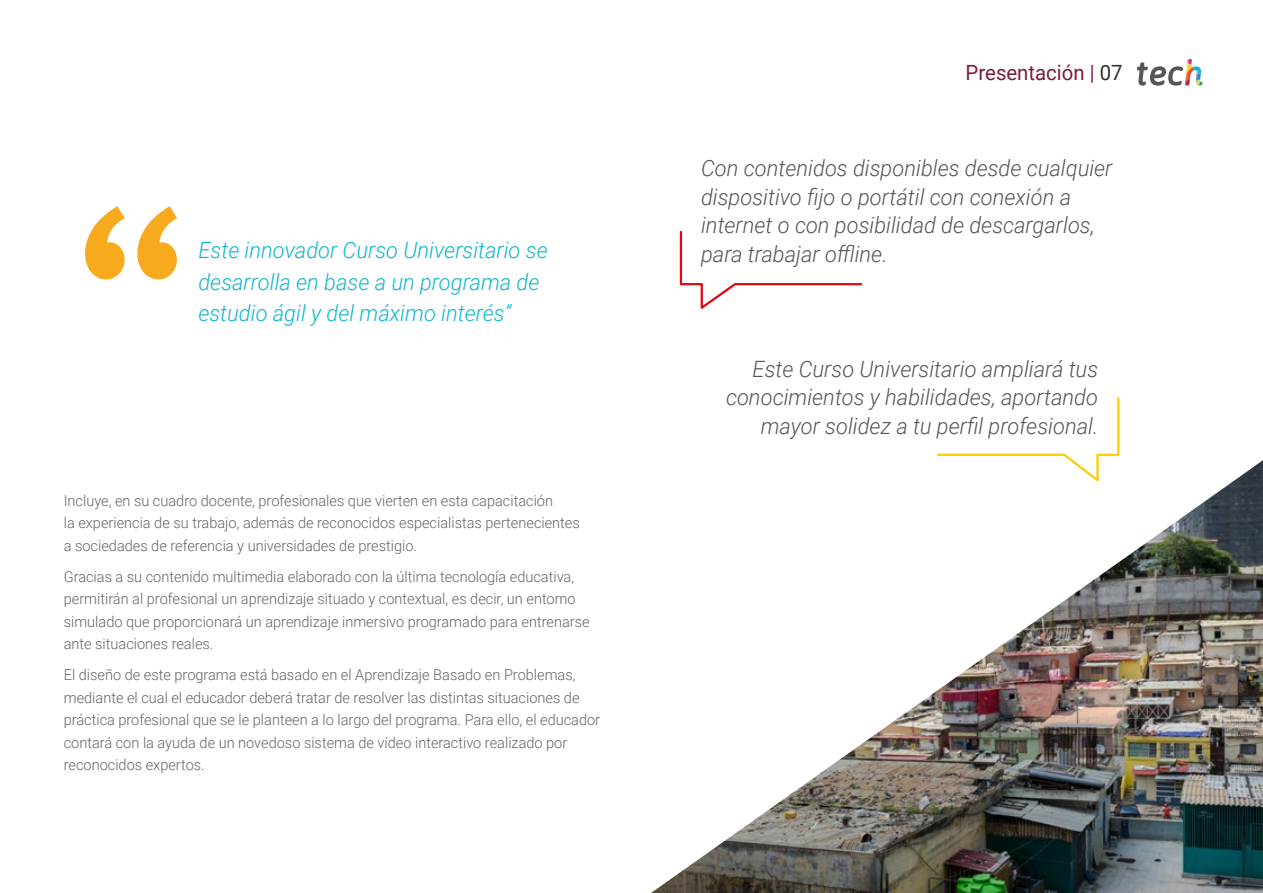
<style>
.page{position:relative;width:1263px;height:893px;background:#fff}
.page>*{position:absolute;margin:0;border:0;box-sizing:border-box;transform-origin:0 0}
.t1{font:italic 300 22.5px/28.5px "Roboto";color:#52555b;text-align:right}
.t2{font:italic 300 22.5px/31.5px "Roboto";color:#0fb6cf}
.t3{font:21px "Roboto";color:#791e3c}
.t4{font:300 15px/22.5px "Roboto";color:#61646a}
.s1{color:#312e20}
</style>
<div class="page">
<svg style="left:85px;top:206px;width:92px;height:73px"></svg>
<img style="left:651px;top:460px;width:612px;height:433px">
<svg style="left:935px;top:397px;width:185px;height:88px"></svg>
<svg style="left:679px;top:231px;width:183px;height:78px"></svg>
<svg style="left:1137px;top:59px;width:65px;height:27px"></svg>
<h1 class="t2" style="left:198px;top:234px;width:351px">Este innovador Curso Universitario se desarrolla en base a un programa de estudio ágil y del máximo interés”</h1>
<p class="t4" style="left:64px;top:489px;width:517px">Incluye, en su cuadro docente, profesionales que vierten en esta capacitación<br>la experiencia de su trabajo, además de reconocidos especialistas pertenecientes a sociedades de referencia y universidades de prestigio.</p>
<p class="t4" style="left:64px;top:565px;width:527px">Gracias a su contenido multimedia elaborado con la última tecnología educativa, permitirán al profesional un aprendizaje situado y contextual, es decir, un entorno simulado que proporcionará un aprendizaje inmersivo programado para entrenarse ante situaciones reales.</p>
<p class="t4" style="left:64px;top:663px;width:538px">El diseño de este programa está basado en el Aprendizaje Basado en Problemas, mediante el cual el educador deberá tratar de resolver las distintas situaciones de práctica profesional que se le planteen a lo largo del programa. Para ello, el educador contará con la ayuda de un novedoso sistema de vídeo interactivo realizado por reconocidos expertos.</p>
<h2 class="t3" style="left:966px;top:57px;width:159px">Presentación | <span class="s1">07</span></h2>
<h1 class="t1" style="left:701px;top:153px;width:413px;text-align:left">Con contenidos disponibles desde cualquier dispositivo fijo o portátil con conexión a internet o con posibilidad de descargarlos, para trabajar offline.</h1>
<h1 class="t1" style="left:726px;top:354px;width:374px">Este Curso Universitario ampliará tus conocimientos y habilidades, aportando mayor solidez a tu perfil profesional.</h1>
</div>
